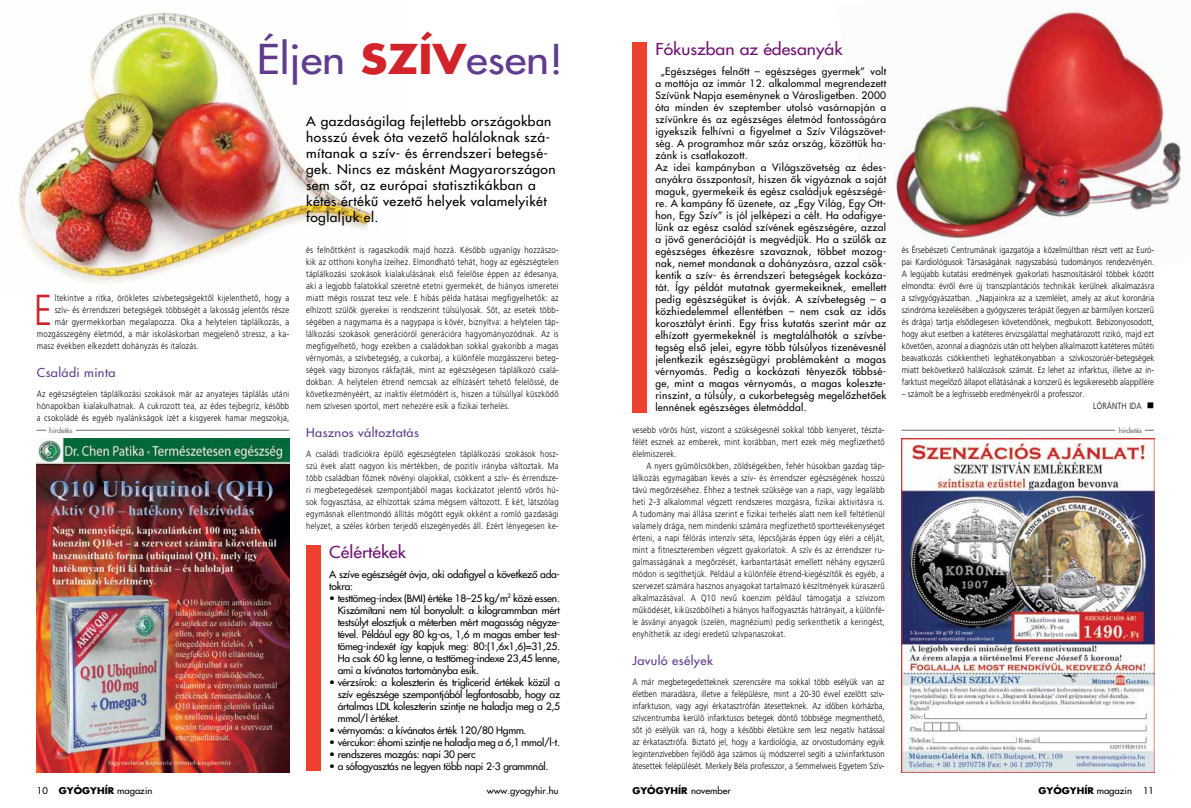
<style>
.page{position:relative;width:1191px;height:808px;background:#fff}
.page>*{position:absolute;margin:0;border:0;box-sizing:border-box;transform-origin:0 0}
.t1{font:300 43.4px "Frutiger Alt";color:#d2232a;scale:.85 1}
.t2{font:300 40px "Futura Hungary";color:#5f3c8d;scale:1.1 1}
.t3{font:300 16px "Futura Hungary";color:#711471;scale:1.1 1}
.t4{font:300 13px/16px "Futura Hungary";letter-spacing:.03em;color:#000;scale:1.06 1}
.t5{font:300 12px "Futura Hungary";letter-spacing:.03em;color:#5f3c8d;scale:1.06 1}
.t6{font:300 10px/12px "Futura Hungary";letter-spacing:.03em;color:#000;text-align:justify}
.t7{font:300 10px/12px "Futura Hungary";letter-spacing:-.02em;color:#000}
.t8{font:300 9px/12px "Frutiger Alt";letter-spacing:.03em;color:#000;text-align:justify;scale:.85 1}
.t9{font:300 9px "Futura Hungary";color:#000;scale:1.06 1}
.t10{font:300 9px "Frutiger Alt";letter-spacing:.01em;color:#000;scale:.85 1}
.t11{font:700 9px "Futura Hungary";letter-spacing:.03em;color:#000;scale:1.06 1}
.t12{font:300 7px "Futura Hungary";letter-spacing:-.02em;color:#6d6e71;scale:1.06 1}
.s1{font-weight:700;color:#d2232a}
.s2{font-weight:700}
.s3{font-weight:300}
</style>
<div class="page">
<img style="left:894px;top:8px;width:289px;height:234px">
<img style="left:17px;top:12px;width:359px;height:273px">
<img style="left:37px;top:438px;width:252px;height:334px">
<img style="left:901px;top:438px;width:253px;height:334px">
<div style="left:306px;top:545px;width:14px;height:226px;background:#ef4130"></div>
<div style="left:632px;top:42px;width:14px;height:371px;background:#ef4130"></div>
<hr style="left:37px;top:430px;width:252px;height:1px;background:#6d6e71">
<div style="left:46px;top:426px;width:30px;height:8px;background:#fff"></div>
<hr style="left:901px;top:430px;width:253px;height:1px;background:#6d6e71">
<div style="left:1115px;top:426px;width:30px;height:8px;background:#fff"></div>
<h2 class="t2" style="left:257px;top:34px;width:280px">Éljen <span class="s1">SZÍV</span>esen!</h2>
<p class="t4" style="left:306px;top:113px;width:237px">A gazdaságilag fejlettebb országokban hosszú évek óta vezetô haláloknak szá&shy;mítanak a szív- és érrendszeri betegsé&shy;gek. Nincs ez másként Magyarországon sem sôt, az európai statisztikákban a kétes értékû vezetô helyek valamelyikét foglaljuk el.</p>
<h3 class="t3" style="left:655px;top:39px;width:172px">Fókuszban az édesanyák</h3>
<p class="t6" style="left:655px;top:65px;width:232px;text-align:left;text-indent:5px">„Egészséges felnôtt – egészséges gyermek” volt a mottója az immár 12. alkalommal megrendezett Szívünk Napja eseménynek a Városligetben. 2000 óta minden év szeptember utolsó vasárnapján a szívünkre és az egészséges életmód fontosságára igyekszik felhívni a figyelmet a Szív Világszövet&shy;ség. A programhoz már száz ország, közöttük ha&shy;zánk is csatlakozott.<br>Az idei kampányban a Világszövetség az édes&shy;anyákra összpontosít, hiszen ôk vigyáznak a saját maguk, gyermekeik és egész családjuk egészségé&shy;re. A kampány fô üzenete, az „Egy Világ, Egy Ott&shy;hon, Egy Szív” is jól jelképezi a célt. Ha odafigye&shy;lünk az egész család szívének egészségére, azzal a jövô generációját is megvédjük. Ha a szülôk az egészséges étkezésre szavaznak, többet mozog&shy;nak, nemet mondanak a dohányzásra, azzal csök&shy;kentik a szív- és érrendszeri betegségek kockáza&shy;tát. Így példát mutatnak gyermekeiknek, emellett pedig egészségüket is óvják. A szívbetegség – a közhiedelemmel ellentétben – nem csak az idôs korosztályt érinti. Egy friss kutatás szerint már az elhízott gyermekeknél is megtalálhatók a szívbe&shy;tegség elsô jelei, egyre több túlsúlyos tizenévesnél jelentkezik egészségügyi problémaként a magas vérnyomás. Pedig a kockázati tényezôk többsé&shy;ge, mint a magas vérnyomás, a magas koleszte&shy;rinszint, a túlsúly, a cukorbetegség megelôzhetôek lennének egészséges életmóddal.</p>
<p class="t8" style="left:901px;top:244px;width:298px">és Érsebészeti Centrumának igazgatója a közelmúltban részt vett az Euró&shy;pai Kardiológusok Társaságának nagyszabású tudományos rendezvényén.<br>A legújabb kutatási eredmények gyakorlati hasznosításáról többek között elmondta: évrôl évre új transzplantációs technikák kerülnek alkalmazásra a szívgyógyászatban. „Napjainkra az a szemlélet, amely az akut koronária szindróma kezelésében a gyógyszeres terápiát (legyen az bármilyen korszerû és drága) tartja elsôdlegesen követendônek, megbukott. Bebizonyosodott, hogy akut esetben a katéteres érvizsgálattal meghatározott rizikó, majd ezt követôen, azonnal a diagnózis után ott helyben alkalmazott katéteres mûtéti beavatkozás csökkentheti leghatékonyabban a szívkoszorúér-betegségek miatt bekövetkezô halálozások számát. Ez lehet az infarktus, illetve az in&shy;farktust megelôzô állapot ellátásának a korszerû és legsikeresebb alappillére</p>
<p class="t10" style="left:901px;top:389px;width:216px">– számolt be a legfrissebb eredményekrôl a professzor.</p>
<p class="t8" style="left:1093px;top:400px;width:23px">Lóránth</p>
<p class="t8" style="left:1129px;top:400px;width:31px">Ida ■</p>
<p class="t8" style="left:306px;top:244px;width:298px">és felnôttként is ragaszkodik majd hozzá. Késôbb ugyanígy hozzászo&shy;kik az otthoni konyha ízeihez. Elmondható tehát, hogy az egészségtelen táplálkozási szokások kialakulásának elsô felelôse éppen az édesanya, aki a legjobb falatokkal szeretné etetni gyermekét, de hiányos ismeretei miatt mégis rosszat tesz vele. E hibás példa hatásai megfigyelhetôk: az elhízott szülôk gyerekei is rendszerint túlsúlyosak. Sôt, az esetek több&shy;ségében a nagymama és a nagypapa is kövér, biznyítva: a helytelen táp&shy;lálkozási szokások generációról generációra hagyományozódnak. Az is megfigyelhetô, hogy ezekben a családokban sokkal gyakoribb a magas vérnyomás, a szívbetegség, a cukorbaj, a különféle mozgásszervi beteg&shy;ségek vagy bizonyos rákfajták, mint az egészségesen táplálkozó csalá&shy;dokban. A helytelen étrend nemcsak az elhízásért tehetô felelôssé, de következményéért, az inaktív életmódért is, hiszen a túlsúllyal küszködô nem szívesen sportol, mert nehezére esik a fizikai terhelés.</p>
<h3 class="t5" style="left:306px;top:425px;width:108px">Hasznos változtatás</h3>
<p class="t8" style="left:306px;top:448px;width:298px">A családi tradíciókra épülô egészségtelen táplálkozási szokások hos - szú évek alatt nagyon kis mértékben, de pozitív irányba változtak. Ma több családban fôznek növényi olajokkal, csökkent a szív- és érrendsze&shy;ri megbetegedések szempontjából magas kockázatot jelentô vörös hú&shy;sok fogyasztása, az elhízottak száma mégsem változott. E két, látszólag egymásnak ellentmondó állítás mögött egyik okként a romló gazdasági helyzet, a széles körben terjedô elszegényedés áll. Ezért lényegesen ke-</p>
<h1 class="t1" style="left:34px;top:285px;width:23px">E</h1>
<p class="t8" style="left:55px;top:292px;width:277px">ltekintve a ritka, örökletes szívbetegségektôl kijelenthetô, hogy a</p>
<p class="t8" style="left:55px;top:304px;width:277px">szív- és érrendszeri betegségek többségét a lakosság jelentôs része</p>
<p class="t8" style="left:55px;top:316px;width:277px">már gyermekkorban megalapozza. Oka a helytelen táplálkozás, a</p>
<p class="t8" style="left:37px;top:328px;width:298px">mozgásszegény életmód, a már iskoláskorban megjelenô stressz, a ka-</p>
<p class="t8" style="left:37px;top:340px;width:192px">masz években elkezdett dohányzás és italozás.</p>
<h3 class="t5" style="left:37px;top:365px;width:76px">Családi minta</h3>
<p class="t8" style="left:37px;top:388px;width:298px">Az egészségtelen táplálkozási szokások már az anyatejes táplálás utáni hónapokban kialakulhatnak. A cukrozott tea, az édes tejbegríz, késôbb a csokoládé és egyéb nyalánkságok ízét a kisgyerek hamar megszokja,</p>
<p class="t8" style="left:632px;top:424px;width:298px">vesebb vörös húst, viszont a szükségesnél sokkal több kenyeret, tészta&shy;félét esznek az emberek, mint korábban, mert ezek még megfizethetô élelmiszerek.</p>
<p class="t8" style="left:632px;top:460px;width:298px;text-indent:14px">A nyers gyümölcsökben, zöldségekben, fehér húsokban gazdag táp&shy;lálkozás egymagában kevés a szív- és érrendszer egészségének hosszú távú megôrzéséhez. Ehhez a testnek szüksége van a napi, vagy legalább heti 2-3 alkalommal végzett rendszeres mozgásra, fizikai aktivitásra is.<br>A tudomány mai állása szerint e fizikai terhelés alatt nem kell feltétlenül valamely drága, nem mindenki számára megfizethetô sporttevékenységet érteni, a napi félórás intenzív séta, lépcsôjárás éppen úgy eléri a célját, mint a fitneszteremben végzett gyakorlatok. A szív és az érrendszer ru&shy;galmasságának a megôrzését, karbantartását emellett néhány egyszerû módon is segíthetjük. Például a különféle étrend-kiegészítôk és egyéb, a szervezet számára hasznos anyagokat tartalmazó készítmények kúraszerû alkalmazásával. A Q10 nevû koenzim például támogatja a szívizom mûködését, kiküszöbölheti a hiányos halfogyasztás hátrányait, a különfé&shy;le ásványi anyagok (szelén, magnézium) pedig serkenthetik a keringést, enyhíthetik az idegi eredetû szívpanaszokat.</p>
<h3 class="t5" style="left:632px;top:653px;width:77px">Javuló esélyek</h3>
<p class="t8" style="left:632px;top:676px;width:298px">A már megbetegedetteknek szerencsére ma sokkal több esélyük van az életben maradásra, illetve a felépülésre, mint a 20-30 évvel ezelôtt szív&shy;infarktuson, vagy agyi érkatasztrófán átesetteknek. Az idôben kórházba, szívcentrumba kerülô infarktusos betegek döntô többsége megmenthetô, sôt jó esélyük van rá, hogy a késôbbi életükre sem lesz negatív hatással az érkatasztrófa. Biztató jel, hogy a kardiológia, az orvostudomány egyik legintenzívebben fejlôdô ága számos új módszerrel segíti a szívinfarktuson átesettek felépülését. Merkely Béla professzor, a Semmelweis Egyetem Szív-</p>
<p class="t12" style="left:49px;top:426px;width:24px">hirdetés</p>
<p class="t12" style="left:1118px;top:426px;width:24px">hirdetés</p>
<h3 class="t3" style="left:329px;top:542px;width:71px">Célértékek</h3>
<p class="t7" style="left:329px;top:568px;width:232px">A szíve egészségét óvja, aki odafigyel a következô ada&shy;tokra:</p>
<p class="t6" style="left:338px;top:592px;width:224px;text-indent:-8px">• testtömeg-index (BMI) értéke 18–25 kg/m<sup>2</sup> közé essen.<br>Kiszámítani nem túl bonyolult: a kilogrammban mért testsúlyt elosztjuk a méterben mért magasság négyze&shy;tével. Például egy 80 kg-os, 1,6 m magas ember test&shy;tömeg-indexét így kapjuk meg: 80:(1,6x1,6)=31,25.<br>Ha csak 60 kg lenne, a testtömeg-indexe 23,45 lenne, ami a kívánatos tartományba esik.</p>
<p class="t6" style="left:338px;top:676px;width:224px;text-indent:-8px">• vérzsírok: a koleszterin és triglicerid értékek közül a szív egészsége szempontjából legfontosabb, hogy az ártalmas LDL koleszterin szintje ne haladja meg a 2,5 mmol/l értéket.</p>
<p class="t7" style="left:329px;top:724px;width:199px">• vérnyomás: a kívánatos érték 120/80 Hgmm.</p>
<p class="t7" style="left:329px;top:736px;width:232px">• vércukor: éhomi szintje ne haladja meg a 6,1 mmol/l-t.</p>
<p class="t7" style="left:329px;top:748px;width:148px">• rendszeres mozgás: napi 30 perc</p>
<p class="t7" style="left:329px;top:760px;width:221px">• a sófogyasztás ne legyen több napi 2-3 grammnál.</p>
<p class="t9" style="left:37px;top:785px;width:111px">10 <span class="s2">GYÓGYHÍR</span> magazin</p>
<p class="t9" style="left:487px;top:785px;width:69px">www.gyogyhir.hu</p>
<p class="t11" style="left:632px;top:784px;width:94px">GYÓGYHÍR <span class="s3">november</span></p>
<p class="t9" style="left:1038px;top:785px;width:111px"><span class="s2">GYÓGYHÍR</span> magazin 11</p>
</div>
